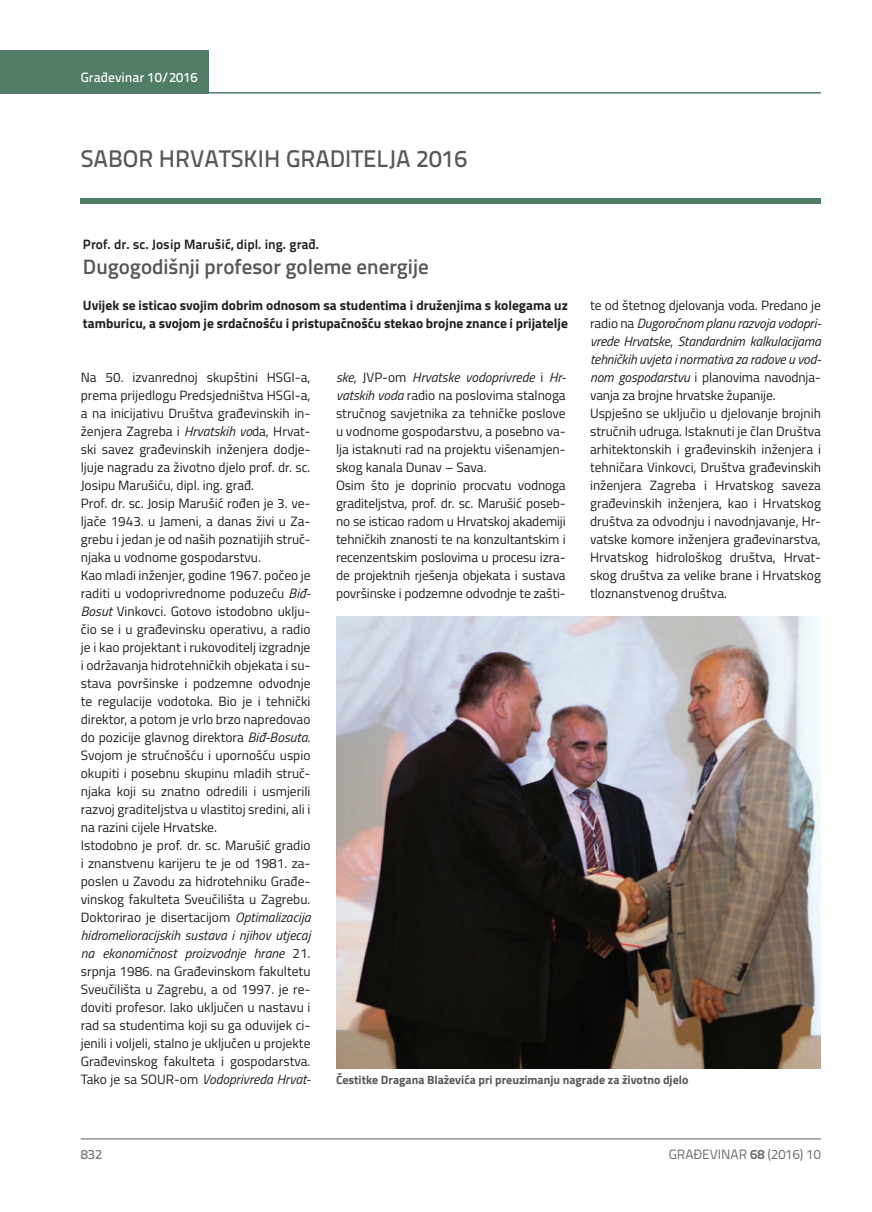
<style>
.page{position:relative;width:872px;height:1212px;background:#fff}
.page>*{position:absolute;margin:0;border:0;box-sizing:border-box;transform-origin:0 0}
.t1{font:500 24px "Titillium Text 22 L";color:#57585a}
.t2{font:600 21px "Titillium";color:#57585a}
.t3{font:13.5px/18px "Titillium";color:#231f20}
.t4{font:700 13.5px/18px "Titillium";color:#231f20}
.t5{font:700 13.5px "Titillium Text 22 L";color:#231f20}
.t6{font:13.5px "Titillium Text 22 L";color:#6c6d70}
.t7{font:500 13.5px "Titillium Text 22 L";color:#fff}
.t8{font:500 13.5px "Titillium Text 22 L";color:#787a7d}
.t9{font:700 12px "Titillium";color:#57585a}
.s1{font-style:italic}
.s2{font-weight:700}
</style>
<div class="page">
<hr style="left:81px;top:1139px;width:740px;height:1px;background:#57585a">
<div style="left:0;top:50px;width:208px;height:44px;background:#517c65"></div>
<hr style="left:0;top:92px;width:821px;height:2px;background:#517c65">
<div style="left:81px;top:198px;width:740px;height:5px;background:#517c65"></div>
<img style="left:336px;top:616px;width:485px;height:452px">
<p class="t7" style="left:81px;top:67px;width:118px">Građevinar 10/2016</p>
<h1 class="t1" style="left:81px;top:140px;width:388px">SABOR HRVATSKIH GRADITELJA 2016</h1>
<p class="t5" style="left:83px;top:233px;width:238px">Prof. dr. sc. Josip Marušić, dipl. ing. građ.</p>
<h2 class="t2" style="left:83px;top:251px;width:347px">Dugogodišnji profesor goleme energije</h2>
<p class="t4" style="left:83px;top:295px;width:486px">Uvijek se isticao svojim dobrim odnosom sa studentima i druženjima s kolegama uz tamburicu, a svojom je srdačnošću i pristupačnošću stekao brojne znance i prijatelje</p>
<p class="t3" style="left:590px;top:295px;width:233px">te od štetnog djelovanja voda. Predano je radio na <span class="s1">Dugoročnom planu razvoja vodopri&shy;vrede Hrvatske</span>, <span class="s1">Standardnim kalkulacijama tehničkih uvjeta i normativa za radove u vod&shy;nom gospodarstvu</span> i planovima navodnja&shy;vanja za brojne hrvatske županije.<br>Uspješno se uključio u djelovanje brojnih stručnih udruga. Istaknuti je član Društva arhitektonskih i građevinskih inženjera i tehničara Vinkovci, Društva građevinskih inženjera Zagreba i Hrvatskog saveza građevinskih inženjera, kao i Hrvatskog društva za odvodnju i navodnjavanje, Hr&shy;vatske komore inženjera građevinarstva, Hrvatskog hidrološkog društva, Hrvat&shy;skog društva za velike brane i Hrvatskog tloznanstvenog društva.</p>
<p class="t3" style="left:81px;top:367px;width:231px">Na 50. izvanrednoj skupštini HSGI-a, prema prijedlogu Predsjedništva HSGI-a, a na inicijativu Društva građevinskih in&shy;ženjera Zagreba i <span class="s1">Hrvatskih vo</span>da, Hrvat&shy;ski savez građevinskih inženjera dodje&shy;ljuje nagradu za životno djelo prof. dr. sc.<br>Josipu Marušiću, dipl. ing. građ.<br>Prof. dr. sc. Josip Marušić rođen je 3. ve&shy;ljače 1943. u Jameni, a danas živi u Za&shy;grebu i jedan je od naših poznatijih struč&shy;njaka u vodnome gospodarstvu.<br>Kao mladi inženjer, godine 1967. počeo je raditi u vodoprivrednome poduzeću <span class="s1">Biđ-Bosut</span> Vinkovci. Gotovo istodobno uklju&shy;čio se i u građevinsku operativu, a radio je i kao projektant i rukovoditelj izgradnje i održavanja hidrotehničkih objekata i su&shy;stava površinske i podzemne odvodnje te regulacije vodotoka. Bio je i tehnički direktor, a potom je vrlo brzo napredovao do pozicije glavnog direktora <span class="s1">Biđ-Bosuta</span>.<br>Svojom je stručnošću i upornošću uspio okupiti i posebnu skupinu mladih struč&shy;njaka koji su znatno odredili i usmjerili razvoj graditeljstva u vlastitoj sredini, ali i na razini cijele Hrvatske.<br>Istodobno je prof. dr. sc. Marušić gradio i znanstvenu karijeru te je od 1981. za&shy;poslen u Zavodu za hidrotehniku Građe&shy;vinskog fakulteta Sveučilišta u Zagrebu.<br>Doktorirao je disertacijom <span class="s1">Optimalizacija hidromelioracijskih sustava i njihov utjecaj na ekonomičnost proizvodnje hrane</span> 21. srpnja 1986. na Građevinskom fakultetu Sveučilišta u Zagrebu, a od 1997. je re&shy;doviti profesor. Iako uključen u nastavu i rad sa studentima koji su ga oduvijek ci&shy;jenili i voljeli, stalno je uključen u projekte Građevinskog fakulteta i gospodarstva.<br>Tako je sa SOUR-om <span class="s1">Vodoprivreda Hrvat-</span></p>
<p class="t3" style="left:336px;top:367px;width:231px"><span class="s1">ske</span>, JVP-om <span class="s1">Hrvatske vodoprivrede</span> i <span class="s1">Hr&shy;vatskih voda</span> radio na poslovima stalnoga stručnog savjetnika za tehničke poslove u vodnome gospodarstvu, a posebno va&shy;lja istaknuti rad na projektu višenamjen&shy;skog kanala Dunav – Sava.<br>Osim što je doprinio procvatu vodnoga graditeljstva, prof. dr. sc. Marušić poseb&shy;no se isticao radom u Hrvatskoj akademiji tehničkih znanosti te na konzultantskim i recenzentskim poslovima u procesu izra&shy;de projektnih rješenja objekata i sustava površinske i podzemne odvodnje te zašti-</p>
<p class="t9" style="left:336px;top:1071px;width:354px">Čestitke Dragana Blaževića pri preuzimanju nagrade za životno djelo</p>
<p class="t8" style="left:81px;top:1144px;width:23px">832</p>
<p class="t6" style="left:669px;top:1144px;width:154px">GRAĐEVINAR <span class="s2">68</span> (2016) 10</p>
</div>
